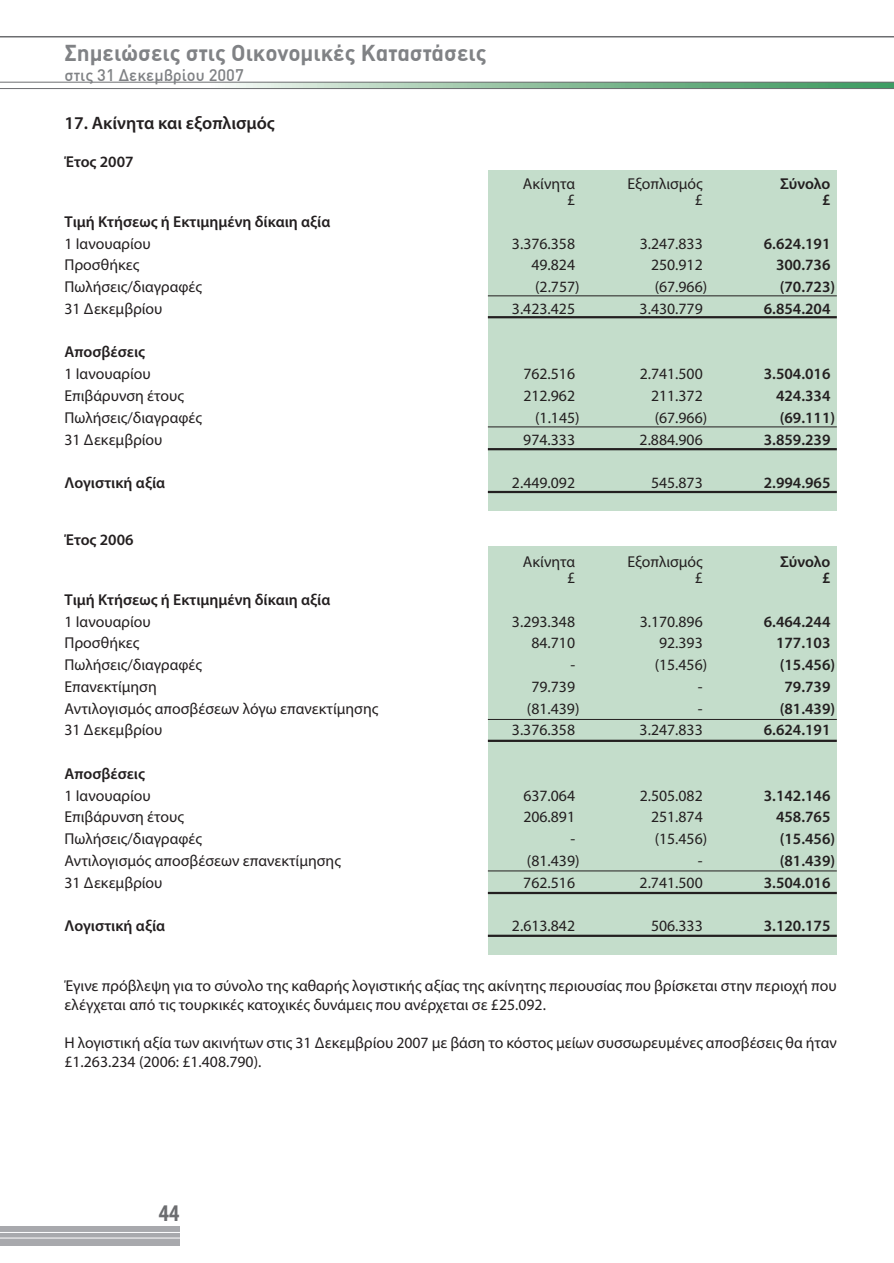
<style>
.page{position:relative;width:894px;height:1263px;background:#fff}
.page>*{position:absolute;margin:0;border:0;box-sizing:border-box;transform-origin:0 0}
.t1{font:700 condensed 24px "Myriad Pro";color:#6c6d70}
.t2{font:700 22.5px "DIN Greek";color:#808285}
.t3{font:600 18px "Myriad Pro";color:#231f20}
.t4{font:500 16.5px "DIN Greek";color:#808285}
.t5{font:15.75px/18.9px "Myriad Pro";color:#231f20}
.t6{font:600 15.75px "Myriad Pro";color:#231f20}
</style>
<div class="page">
<div style="left:488px;top:170px;width:348px;height:340px;background:#c4ddcb"></div>
<div style="left:488px;top:546px;width:348px;height:408px;background:#c4ddcb"></div>
<svg style="left:232px;top:83px;width:661px;height:5px;background:#8dc09e"></svg>
<div style="left:0;top:1225px;width:179px;height:19px;background:#a8a9ad"></div>
<hr style="left:0;top:88px;width:893px;height:1px;background:#6c6d70">
<hr style="left:0;top:1237px;width:893px;height:1px;background:#fff">
<hr style="left:0;top:1231px;width:893px;height:1px;background:#fff">
<hr style="left:0;top:82px;width:893px;height:1px;background:#6c6d70">
<hr style="left:0;top:36px;width:893px;height:1px;background:#6c6d70">
<hr style="left:487px;top:491px;width:349px;height:2px;background:#231f20">
<hr style="left:487px;top:448px;width:349px;height:2px;background:#231f20">
<hr style="left:487px;top:934px;width:349px;height:2px;background:#231f20">
<hr style="left:487px;top:891px;width:349px;height:2px;background:#231f20">
<hr style="left:487px;top:426px;width:349px;height:1px;background:#231f20">
<hr style="left:487px;top:870px;width:349px;height:1px;background:#231f20">
<hr style="left:487px;top:316px;width:349px;height:2px;background:#231f20">
<hr style="left:487px;top:739px;width:349px;height:2px;background:#231f20">
<hr style="left:487px;top:295px;width:349px;height:1px;background:#231f20">
<hr style="left:487px;top:719px;width:349px;height:1px;background:#231f20">
<h2 class="t2" style="left:64px;top:40px;width:423px">Σημειώσεις στις Οικονομικές Καταστάσεις</h2>
<p class="t4" style="left:64px;top:66px;width:181px">στις 31 Δεκεμβρίου 2007</p>
<p class="t3" style="left:64px;top:116px;width:212px">17. Ακίνητα και εξοπλισμός</p>
<p class="t6" style="left:64px;top:155px;width:71px">Έτος 2007</p>
<p class="t5" style="left:522px;top:175px;width:54px">Ακίνητα</p>
<p class="t5" style="left:627px;top:175px;width:77px">Εξοπλισμός</p>
<p class="t6" style="left:779px;top:177px;width:52px">Σύνολο</p>
<p class="t5" style="left:567px;top:191px;width:10px">£</p>
<p class="t5" style="left:694px;top:191px;width:10px">£</p>
<p class="t6" style="left:821px;top:194px;width:10px">£</p>
<p class="t6" style="left:64px;top:215px;width:267px">Τιμή Κτήσεως ή Εκτιμημένη δίκαιη αξία</p>
<p class="t5" style="left:64px;top:235px;width:88px">1 Ιανουαρίου</p>
<p class="t5" style="left:512px;top:235px;width:65px">3.376.358</p>
<p class="t5" style="left:639px;top:235px;width:65px">3.247.833</p>
<p class="t6" style="left:763px;top:237px;width:68px">6.624.191</p>
<p class="t5" style="left:64px;top:257px;width:76px">Προσθήκες</p>
<p class="t5" style="left:531px;top:257px;width:45px">49.824</p>
<p class="t5" style="left:650px;top:257px;width:53px">250.912</p>
<p class="t6" style="left:775px;top:259px;width:56px">300.736</p>
<p class="t5" style="left:64px;top:278px;width:139px">Πωλήσεις/διαγραφές</p>
<p class="t5" style="left:535px;top:278px;width:46px">(2.757 )</p>
<p class="t5" style="left:654px;top:278px;width:54px">(67.966 )</p>
<p class="t6" style="left:779px;top:281px;width:57px">(70.723 )</p>
<p class="t5" style="left:64px;top:300px;width:100px">31 Δεκεμβρίου</p>
<p class="t5" style="left:512px;top:300px;width:65px">3.423.425</p>
<p class="t5" style="left:639px;top:300px;width:65px">3.430.779</p>
<p class="t6" style="left:763px;top:302px;width:68px">6.854.204</p>
<p class="t6" style="left:64px;top:346px;width:82px">Αποσβέσεις</p>
<p class="t5" style="left:64px;top:365px;width:88px">1 Ιανουαρίου</p>
<p class="t5" style="left:523px;top:365px;width:53px">762.516</p>
<p class="t5" style="left:639px;top:365px;width:65px">2.741.500</p>
<p class="t6" style="left:763px;top:368px;width:68px">3.504.016</p>
<p class="t5" style="left:64px;top:387px;width:121px">Επιβάρυνση έτους</p>
<p class="t5" style="left:523px;top:387px;width:53px">212.962</p>
<p class="t5" style="left:650px;top:387px;width:53px">211.372</p>
<p class="t6" style="left:775px;top:389px;width:56px">424.334</p>
<p class="t5" style="left:64px;top:409px;width:139px">Πωλήσεις/διαγραφές</p>
<p class="t5" style="left:535px;top:409px;width:46px">(1.145 )</p>
<p class="t5" style="left:654px;top:409px;width:54px">(67.966 )</p>
<p class="t6" style="left:779px;top:411px;width:57px">(69.111 )</p>
<p class="t5" style="left:64px;top:431px;width:100px">31 Δεκεμβρίου</p>
<p class="t5" style="left:523px;top:431px;width:53px">974.333</p>
<p class="t5" style="left:639px;top:431px;width:65px">2.884.906</p>
<p class="t6" style="left:763px;top:433px;width:68px">3.859.239</p>
<p class="t6" style="left:64px;top:476px;width:102px">Λογιστική αξία</p>
<p class="t5" style="left:512px;top:474px;width:65px">2.449.092</p>
<p class="t5" style="left:650px;top:474px;width:53px">545.873</p>
<p class="t6" style="left:763px;top:476px;width:68px">2.994.965</p>
<p class="t6" style="left:64px;top:533px;width:71px">Έτος 2006</p>
<p class="t5" style="left:522px;top:553px;width:54px">Ακίνητα</p>
<p class="t5" style="left:627px;top:553px;width:77px">Εξοπλισμός</p>
<p class="t6" style="left:779px;top:555px;width:52px">Σύνολο</p>
<p class="t5" style="left:567px;top:569px;width:10px">£</p>
<p class="t5" style="left:694px;top:569px;width:10px">£</p>
<p class="t6" style="left:821px;top:571px;width:10px">£</p>
<p class="t6" style="left:64px;top:593px;width:267px">Τιμή Κτήσεως ή Εκτιμημένη δίκαιη αξία</p>
<p class="t5" style="left:64px;top:613px;width:88px">1 Ιανουαρίου</p>
<p class="t5" style="left:512px;top:613px;width:65px">3.293.348</p>
<p class="t5" style="left:639px;top:613px;width:65px">3.170.896</p>
<p class="t6" style="left:763px;top:615px;width:68px">6.464.244</p>
<p class="t5" style="left:64px;top:634px;width:76px">Προσθήκες</p>
<p class="t5" style="left:531px;top:634px;width:45px">84.710</p>
<p class="t5" style="left:659px;top:634px;width:45px">92.393</p>
<p class="t6" style="left:775px;top:637px;width:56px">177.103</p>
<p class="t5" style="left:64px;top:656px;width:139px">Πωλήσεις/διαγραφές</p>
<p class="t5" style="left:570px;top:656px;width:6px">-</p>
<p class="t5" style="left:654px;top:656px;width:54px">(15.456 )</p>
<p class="t6" style="left:779px;top:658px;width:57px">(15.456 )</p>
<p class="t5" style="left:64px;top:678px;width:94px">Επανεκτίμηση</p>
<p class="t5" style="left:531px;top:678px;width:45px">79.739</p>
<p class="t5" style="left:697px;top:678px;width:6px">-</p>
<p class="t6" style="left:784px;top:680px;width:47px">79.739</p>
<p class="t5" style="left:64px;top:700px;width:315px">Αντιλογισμός αποσβέσεων λόγω επανεκτίμησης</p>
<p class="t5" style="left:526px;top:700px;width:54px">(81.439 )</p>
<p class="t5" style="left:697px;top:700px;width:6px">-</p>
<p class="t6" style="left:779px;top:702px;width:57px">(81.439 )</p>
<p class="t5" style="left:64px;top:721px;width:100px">31 Δεκεμβρίου</p>
<p class="t5" style="left:512px;top:721px;width:65px">3.376.358</p>
<p class="t5" style="left:639px;top:721px;width:65px">3.247.833</p>
<p class="t6" style="left:763px;top:724px;width:68px">6.624.191</p>
<p class="t6" style="left:64px;top:767px;width:82px">Αποσβέσεις</p>
<p class="t5" style="left:64px;top:787px;width:88px">1 Ιανουαρίου</p>
<p class="t5" style="left:523px;top:787px;width:53px">637.064</p>
<p class="t5" style="left:639px;top:787px;width:65px">2.505.082</p>
<p class="t6" style="left:763px;top:789px;width:68px">3.142.146</p>
<p class="t5" style="left:64px;top:808px;width:121px">Επιβάρυνση έτους</p>
<p class="t5" style="left:523px;top:808px;width:53px">206.891</p>
<p class="t5" style="left:650px;top:808px;width:53px">251.874</p>
<p class="t6" style="left:775px;top:811px;width:56px">458.765</p>
<p class="t5" style="left:64px;top:830px;width:139px">Πωλήσεις/διαγραφές</p>
<p class="t5" style="left:570px;top:830px;width:6px">-</p>
<p class="t5" style="left:654px;top:830px;width:54px">(15.456 )</p>
<p class="t6" style="left:779px;top:832px;width:57px">(15.456 )</p>
<p class="t5" style="left:64px;top:852px;width:278px">Αντιλογισμός αποσβέσεων επανεκτίμησης</p>
<p class="t5" style="left:526px;top:852px;width:54px">(81.439 )</p>
<p class="t5" style="left:697px;top:852px;width:6px">-</p>
<p class="t6" style="left:779px;top:854px;width:57px">(81.439 )</p>
<p class="t5" style="left:64px;top:874px;width:100px">31 Δεκεμβρίου</p>
<p class="t5" style="left:523px;top:874px;width:53px">762.516</p>
<p class="t5" style="left:639px;top:874px;width:65px">2.741.500</p>
<p class="t6" style="left:763px;top:876px;width:68px">3.504.016</p>
<p class="t6" style="left:64px;top:919px;width:102px">Λογιστική αξία</p>
<p class="t5" style="left:512px;top:917px;width:65px">2.613.842</p>
<p class="t5" style="left:650px;top:917px;width:53px">506.333</p>
<p class="t6" style="left:763px;top:919px;width:68px">3.120.175</p>
<p class="t5" style="left:64px;top:977px;width:773px">Έγινε πρόβλεψη για το σύνολο της καθαρής λογιστικής αξίας της ακίνητης περιουσίας που βρίσκεται στην περιοχή που ελέγχεται από τις τουρκικές κατοχικές δυνάμεις που ανέρχεται σε £25.092.</p>
<p class="t5" style="left:64px;top:1033px;width:773px">Η λογιστική αξία των ακινήτων στις 31 Δεκεμβρίου 2007 με βάση το κόστος μείων συσσωρευμένες αποσβέσεις θα ήταν £1.263.234 (2006: £1.408.790).</p>
<h1 class="t1" style="left:159px;top:1204px;width:22px">44</h1>
</div>
